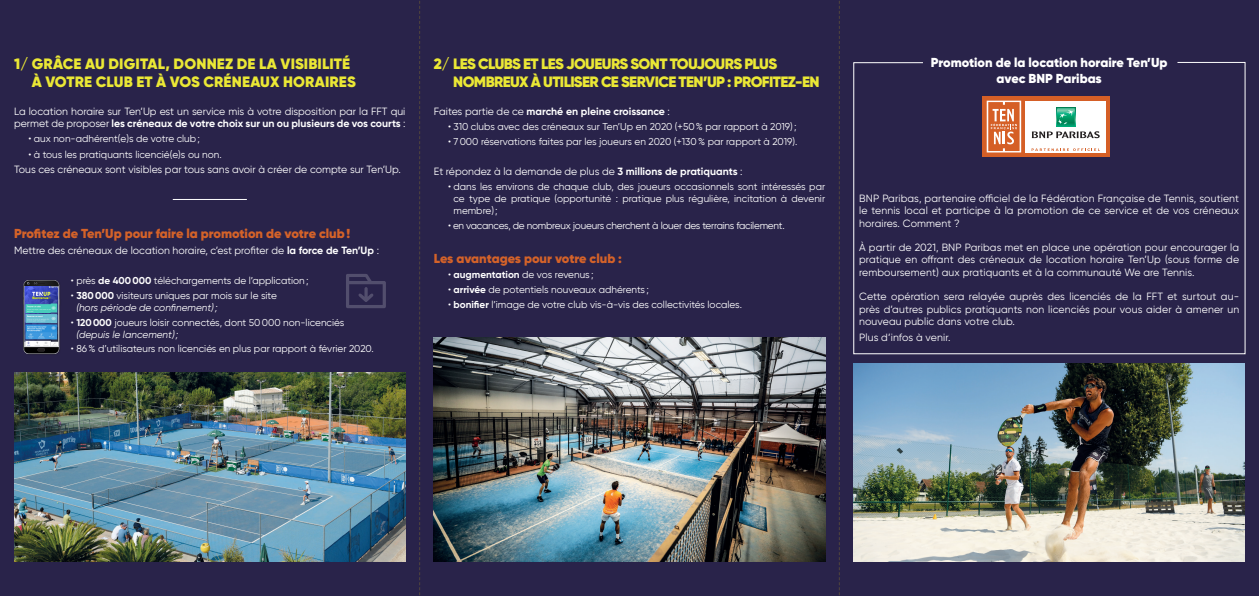
<style>
.page{position:relative;width:1259px;height:596px;background:#fff}
.page>*{position:absolute;margin:0;border:0;box-sizing:border-box;transform-origin:0 0}
.gros_titre{font:900 15px/18px "Gilroy";letter-spacing:-.04em;color:#ebe835}
.gros_titre-2{font:900 15px/18px "Gilroy";letter-spacing:.01em;color:#ebe835}
.sous-titre{font:900 13px "Gilroy";color:#d46229}
.texte_courant{font:900 13px/15.6px "Gilroy";color:#fff;text-align:center}
.texte_courant-2{font:10.5px/12.6px "Gilroy";color:#fff;text-align:justify}
.texte_courant-3{font:700 10.5px "Gilroy";color:#fff}
.texte_courant_décalé{font:10px/12px "Gilroy";color:#fff}
.texte_courant_décalé-2{font:10px "Gilroy";letter-spacing:-.025em;color:#fff}
.s1{font-weight:700}
.s2{font-style:italic}
.s3{font-weight:400}
</style>
<div class="page">
<div style="left:0;top:0;width:420px;height:595px;background:#29234a"></div>
<hr style="left:173px;top:199px;width:74px;height:1px;background:#fff">
<svg style="left:346px;top:274px;width:40px;height:34px"></svg>
<div style="left:420px;top:0;width:419px;height:595px;background:#29234a"></div>
<div style="left:839px;top:0;width:420px;height:595px;background:#29234a"></div>
<svg style="left:23px;top:280px;width:37px;height:73px"></svg>
<img style="left:24px;top:286px;width:34px;height:7px">
<img style="left:24px;top:293px;width:2px;height:53px">
<img style="left:57px;top:293px;width:1px;height:53px">
<img style="left:24px;top:346px;width:34px;height:1px">
<img style="left:26px;top:286px;width:31px;height:60px">
<img style="left:434px;top:337px;width:391px;height:224px">
<img style="left:14px;top:372px;width:391px;height:189px">
<svg style="left:853px;top:62px;width:392px;height:292px"></svg>
<img style="left:853px;top:363px;width:391px;height:198px">
<div style="left:982px;top:96px;width:128px;height:60px;background:#d55f26"></div>
<svg style="left:986px;top:101px;width:35px;height:51px"></svg>
<div style="left:1025px;top:101px;width:81px;height:51px;background:#fff"></div>
<svg style="left:1031px;top:148px;width:69px;height:3px"></svg>
<svg style="left:1032px;top:108px;width:67px;height:30px"></svg>
<svg style="left:419px;top:1px;width:1px;height:594px"></svg>
<svg style="left:839px;top:1px;width:1px;height:594px"></svg>
<p class="gros_titre-2" style="left:32px;top:54px;width:326px;text-indent:-18px">1/ GRÂCE AU DIGITAL, DONNEZ DE LA VISIBILITÉ<br>À VOTRE CLUB ET À VOS CRÉNEAUX HORAIRES</p>
<p class="texte_courant-2" style="left:14px;top:105px;width:393px">La location horaire sur Ten’Up est un service mis à votre disposition par la FFT qui permet de proposer <span class="s1">les créneaux de votre choix sur un ou plusieurs de vos courts</span> :</p>
<p class="texte_courant_décalé" style="left:28px;top:133px;width:173px">• aux non-adhérent(e)s de votre club;</p>
<p class="texte_courant_décalé" style="left:28px;top:148px;width:195px">• à tous les pratiquants licencié(e)s ou non.</p>
<p class="texte_courant-2" style="left:14px;top:163px;width:388px">Tous ces créneaux sont visibles par tous sans avoir à créer de compte sur Ten’Up.</p>
<p class="sous-titre" style="left:14px;top:225px;width:337px">Profitez de Ten’Up pour faire la promotion de votre club!</p>
<p class="texte_courant-2" style="left:14px;top:243px;width:366px">Mettre des créneaux de location horaire, c’est profiter de <span class="s1">la force de Ten’Up</span> :</p>
<p class="texte_courant_décalé" style="left:71px;top:274px;width:239px">• près <span class="s1">de 400000</span> téléchargements de l’application;</p>
<p class="texte_courant_décalé" style="left:76px;top:289px;width:202px;text-indent:-5px">• <span class="s1">380000</span> visiteurs uniques par mois sur le site <span class="s2">(hors période de confinement);</span></p>
<p class="texte_courant_décalé" style="left:76px;top:316px;width:269px;text-indent:-5px">• <span class="s1">120000</span> joueurs loisir connectés, dont 50000 non-licenciés <span class="s2">(depuis le lancement);</span></p>
<p class="texte_courant_décalé" style="left:71px;top:342px;width:304px">• 86% d’utilisateurs non licenciés en plus par rapport à février 2020.</p>
<p class="gros_titre" style="left:453px;top:54px;width:368px;text-indent:-19px">2/ LES CLUBS ET LES JOUEURS SONT TOUJOURS PLUS<br>NOMBREUX À UTILISER CE SERVICE TEN’UP : PROFITEZ-EN</p>
<p class="texte_courant-3" style="left:434px;top:104px;width:238px"><span class="s3">Faites partie de ce</span> marché en pleine croissance <span class="s3">:</span></p>
<p class="texte_courant_décalé" style="left:448px;top:120px;width:350px">• 310 clubs avec des créneaux sur Ten’Up en 2020 (+50% par rapport à 2019);</p>
<p class="texte_courant_décalé" style="left:448px;top:135px;width:351px">• 7000 réservations faites par les joueurs en 2020 (+130% par rapport à 2019).</p>
<p class="texte_courant-2" style="left:434px;top:165px;width:310px">Et répondez à la demande de plus de <span class="s1">3 millions de pratiquants</span> :</p>
<p class="texte_courant_décalé" style="left:453px;top:181px;width:373px;text-align:justify;text-indent:-5px">• dans les environs de chaque club, des joueurs occasionnels sont intéressés par ce type de pratique (opportunité : pratique plus régulière, incitation à devenir membre);</p>
<p class="texte_courant_décalé-2" style="left:448px;top:219px;width:338px">• en vacances, de nombreux joueurs cherchent à louer des terrains facilement.</p>
<p class="sous-titre" style="left:434px;top:250px;width:190px">Les avantages pour votre club :</p>
<p class="texte_courant_décalé" style="left:448px;top:268px;width:147px">• <span class="s1">augmentation</span> de vos revenus ;</p>
<p class="texte_courant_décalé" style="left:448px;top:283px;width:202px">• <span class="s1">arrivée</span> de potentiels nouveaux adhérents ;</p>
<p class="texte_courant_décalé" style="left:448px;top:298px;width:295px">• <span class="s1">bonifier</span> l’image de votre club vis-à-vis des collectivités locales.</p>
<p class="texte_courant" style="left:930px;top:55px;width:238px">Promotion de la location horaire Ten’Up avec BNP Paribas</p>
<p class="texte_courant-2" style="left:859px;top:191px;width:381px">BNP Paribas, partenaire officiel de la Fédération Française de Tennis, soutient le tennis local et participe à la promotion de ce service et de vos créneaux horaires. Comment ?</p>
<p class="texte_courant-2" style="left:859px;top:240px;width:381px">À partir de 2021, BNP Paribas met en place une opération pour encourager la pratique en offrant des créneaux de location horaire Ten’Up (sous forme de remboursement) aux pratiquants et à la communauté We are Tennis.</p>
<p class="texte_courant-2" style="left:859px;top:289px;width:381px">Cette opération sera relayée auprès des licenciés de la FFT et surtout au&shy;près d’autres publics pratiquants non licenciés pour vous aider à amener un nouveau public dans votre club.</p>
<p class="texte_courant-2" style="left:859px;top:330px;width:93px">Plus d’infos à venir.</p>
</div>
